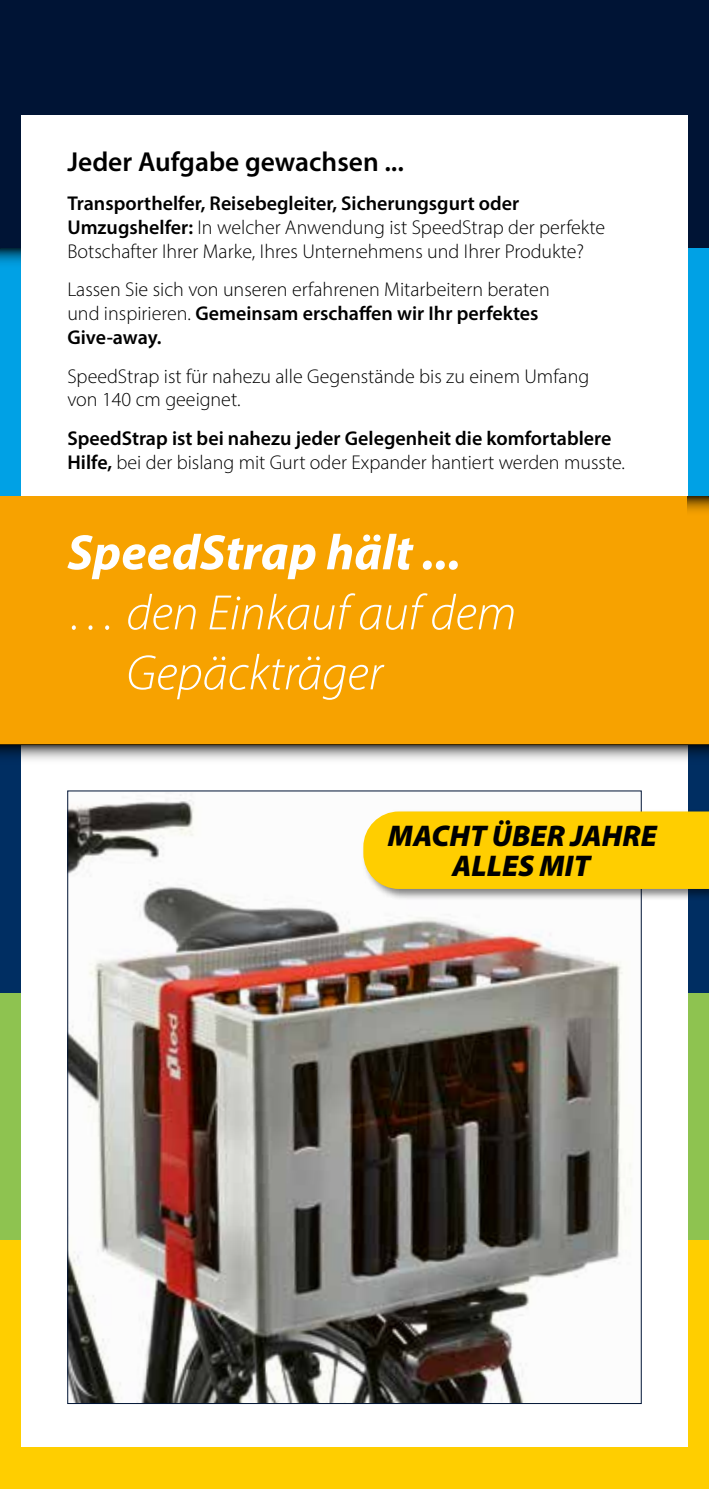
<style>
.page{position:relative;width:709px;height:1489px;background:#fff}
.page>*{position:absolute;margin:0;border:0;box-sizing:border-box;transform-origin:0 0}
.t1{font:italic 300 50px/60px "Myriad Pro";color:#fff}
.t2{font:italic 700 50px "Myriad Pro";color:#fff}
.t3{font:italic 900 30px/30px "Myriad Pro";letter-spacing:.005em;color:#000;text-align:center}
.t4{font:600 27.5px "Myriad Pro";color:#000}
.t5{font:300 20px/23.8px "Myriad Pro";color:#000}
.t6{font:600 20px/23.8px "Myriad Pro";color:#000}
.s1{font-weight:600}
.s2{font-weight:300}
</style>
<div class="page">
<div style="left:0;top:992px;width:709px;height:248px;background:#8ec350"></div>
<div style="left:0;top:0;width:709px;height:248px;background:#001435"></div>
<div style="left:0;top:248px;width:709px;height:248px;background:#00a1e5"></div>
<div style="left:0;top:744px;width:709px;height:248px;background:#002e62"></div>
<div style="left:0;top:1240px;width:709px;height:248px;background:#ffce00"></div>
<div style="left:21px;top:115px;width:666px;height:1331px;background:#fff"></div>
<img style="left:69px;top:794px;width:563px;height:607px">
<div style="left:360px;top:808px;width:349px;height:93px;background:#000;opacity:.5"></div>
<div style="left:363px;top:811px;width:346px;height:77px;background:#ffce00"></div>
<div style="left:0;top:496px;width:709px;height:248px;background:#f7a200"></div>
<svg style="left:0;top:248px;width:21px;height:15px"></svg>
<svg style="left:0;top:744px;width:709px;height:21px"></svg>
<svg style="left:687px;top:496px;width:22px;height:16px"></svg>
<h3 class="t4" style="left:67px;top:144px;width:338px">Jeder Aufgabe gewachsen ...</h3>
<p class="t5" style="left:67px;top:191px;width:539px"><span class="s1">Transporthelfer, Reisebegleiter, Sicherungsgurt oder<br>Umzugshelfer:</span> In welcher Anwendung ist SpeedStrap der perfekte<br>Botschafter Ihrer Marke, Ihres Unternehmens und Ihrer Produkte?</p>
<p class="t5" style="left:67px;top:277px;width:484px">Lassen Sie sich von unseren erfahrenen Mitarbeitern beraten und inspirieren. <span class="s1">Gemeinsam erschaffen wir Ihr perfektes<br>Give-away.</span></p>
<p class="t5" style="left:67px;top:364px;width:523px">SpeedStrap ist für nahezu alle Gegenstände bis zu einem Umfang von 140 cm geeignet.</p>
<p class="t6" style="left:67px;top:426px;width:559px">SpeedStrap ist bei nahezu jeder Gelegenheit die komfortablere<br>Hilfe, <span class="s2">bei der bislang mit Gurt oder Expander hantiert werden musste.</span></p>
<h1 class="t2" style="left:67px;top:520px;width:395px">SpeedStrap hält ...</h1>
<h1 class="t1" style="left:126px;top:582px;width:391px;text-indent:-59px">… den Einkauf auf dem<br>Gepäckträger</h1>
<h2 class="t3" style="left:388px;top:820px;width:271px">MACHT ÜBER JAHRE<br>ALLES MIT</h2>
</div>
